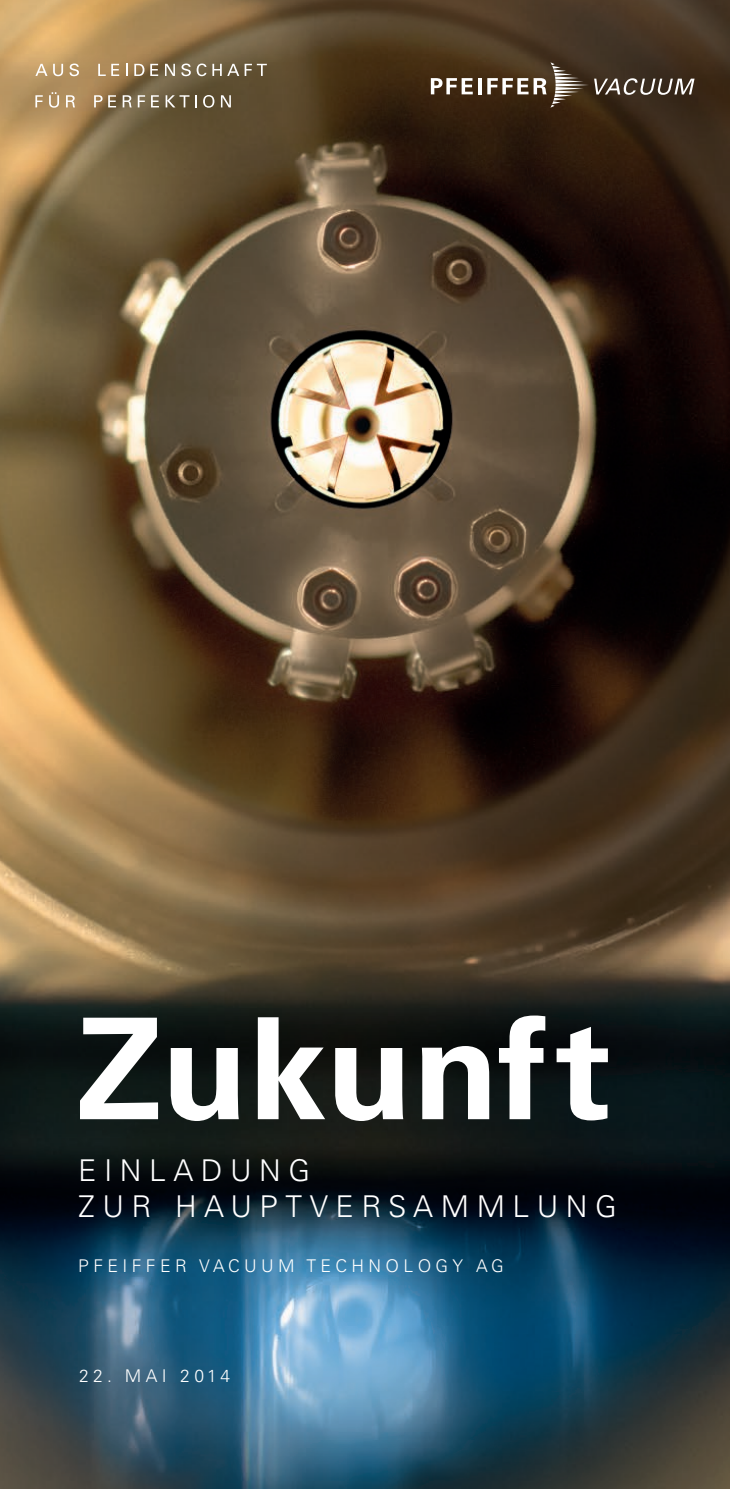
<style>
.page{position:relative;width:730px;height:1489px;background:#fff}
.page>*{position:absolute;margin:0;border:0;box-sizing:border-box;transform-origin:0 0}
.t1{font:700 141px "Univers LT Std";color:#fff}
.t2{font:300 30px/36px "Univers LT Std";letter-spacing:.25em;color:#fff}
.t3{font:300 17.5px "Univers LT Std";letter-spacing:.25em;color:#fff}
</style>
<div class="page">
<img style="left:0;top:0;width:730px;height:1488px">
<svg style="left:35px;top:64px;width:12px;height:12px"></svg>
<svg style="left:53px;top:64px;width:10px;height:12px"></svg>
<svg style="left:69px;top:64px;width:10px;height:12px"></svg>
<svg style="left:98px;top:64px;width:21px;height:12px"></svg>
<svg style="left:126px;top:64px;width:2px;height:12px"></svg>
<svg style="left:134px;top:64px;width:10px;height:12px"></svg>
<svg style="left:150px;top:64px;width:8px;height:12px"></svg>
<svg style="left:165px;top:64px;width:10px;height:12px"></svg>
<svg style="left:181px;top:64px;width:10px;height:12px"></svg>
<svg style="left:197px;top:63px;width:9px;height:13px"></svg>
<svg style="left:212px;top:64px;width:27px;height:12px"></svg>
<svg style="left:245px;top:64px;width:22px;height:12px"></svg>
<svg style="left:35px;top:95px;width:8px;height:12px"></svg>
<svg style="left:49px;top:92px;width:10px;height:16px"></svg>
<svg style="left:66px;top:95px;width:9px;height:12px"></svg>
<svg style="left:94px;top:95px;width:22px;height:12px"></svg>
<svg style="left:123px;top:95px;width:9px;height:12px"></svg>
<svg style="left:138px;top:95px;width:7px;height:12px"></svg>
<svg style="left:151px;top:95px;width:8px;height:12px"></svg>
<svg style="left:166px;top:95px;width:23px;height:12px"></svg>
<svg style="left:195px;top:95px;width:2px;height:12px"></svg>
<svg style="left:203px;top:95px;width:11px;height:13px"></svg>
<svg style="left:221px;top:95px;width:10px;height:12px"></svg>
<svg style="left:431px;top:78px;width:42px;height:16px"></svg>
<hr style="left:478px;top:78px;width:4px;height:16px;background:#fff">
<svg style="left:487px;top:62px;width:207px;height:46px;background:#574837"></svg>
<h1 class="t1" style="left:76px;top:986px;width:537px">Zukunft</h1>
<h2 class="t2" style="left:78px;top:1152px;width:540px">EINLADUNG<br>ZUR HAUPTVE RSAMMLUNG</h2>
<p class="t3" style="left:78px;top:1254px;width:412px">P FE IFFE R VACUUM TE CH NOLOGY AG</p>
<p class="t3" style="left:79px;top:1364px;width:153px">22. M AI 2014</p>
</div>
